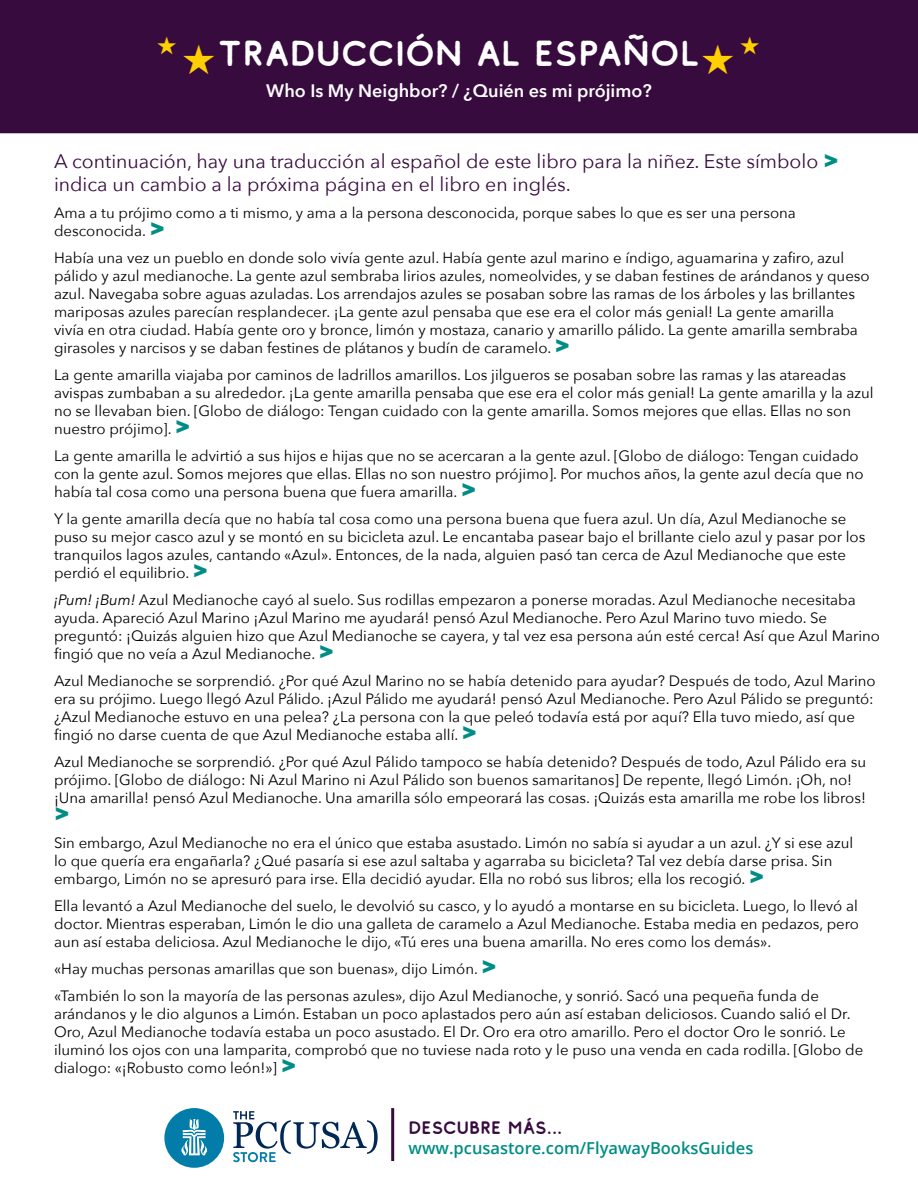
<style>
.page{position:relative;width:918px;height:1188px;background:#fff}
.page>*{position:absolute;margin:0;border:0;box-sizing:border-box;transform-origin:0 0}
.t1{font:36px "Comodo Vintage";letter-spacing:-.01em;color:#fff}
.t2{font:800 24px "Avenir Next";color:#008d85}
.t3{font:19.5px/23.4px "Avenir Next";color:#380b3f}
.t4{font:600 18px "Avenir Next";color:#fff}
.t5{font:18px "Comodo Vintage";letter-spacing:-.01em;color:#380b3f}
.t6{font:600 16.5px "Open Sans";color:#008d85}
.t7{font:15px/18px "Avenir Next";color:#000}
.s1{font-weight:800;font-size:24px;color:#008d85}
.s2{font-style:italic}
</style>
<div class="page">
<div style="left:164px;top:1108px;width:60px;height:60px;background:#027ca8;border-radius:50%"></div>
<svg style="left:181px;top:1119px;width:26px;height:36px"></svg>
<svg style="left:233px;top:1111px;width:145px;height:51px"></svg>
<hr style="left:391px;top:1108px;width:3px;height:53px;background:#380b3f">
<div style="left:0;top:0;width:918px;height:133px;background:#380b3f"></div>
<svg style="left:702px;top:44px;width:31px;height:29px"></svg>
<svg style="left:158px;top:36px;width:18px;height:18px"></svg>
<svg style="left:741px;top:36px;width:18px;height:18px"></svg>
<svg style="left:183px;top:44px;width:31px;height:29px"></svg>
<h1 class="t1" style="left:217px;top:29px;width:485px">TRADUCCIÓN AL ESPAÑOL</h1>
<p class="t4" style="left:266px;top:75px;width:387px">Who Is My Neighbor? / ¿Quién es mi prójimo?</p>
<h3 class="t3" style="left:54px;top:148px;width:787px">A continuación, hay una traducción al español de este libro para la niñez. Este símbolo <span class="s1">&gt; </span>indica un cambio a la próxima página en el libro en inglés.</h3>
<p class="t7" style="left:54px;top:203px;width:743px">Ama a tu prójimo como a ti mismo, y ama a la persona desconocida, porque sabes lo que es ser una persona desconocida. <span class="s1">&gt;</span></p>
<p class="t7" style="left:54px;top:248px;width:817px">Había una vez un pueblo en donde solo vivía gente azul. Había gente azul marino e índigo, aguamarina y zafiro, azul pálido y azul medianoche. La gente azul sembraba lirios azules, nomeolvides, y se daban festines de arándanos y queso azul. Navegaba sobre aguas azuladas. Los arrendajos azules se posaban sobre las ramas de los árboles y las brillantes mariposas azules parecían resplandecer. ¡La gente azul pensaba que ese era el color más genial! La gente amarilla<br>vivía en otra ciudad. Había gente oro y bronce, limón y mostaza, canario y amarillo pálido. La gente amarilla sembraba girasoles y narcisos y se daban festines de plátanos y budín de caramelo. <span class="s1">&gt;</span></p>
<p class="t7" style="left:54px;top:365px;width:821px">La gente amarilla viajaba por caminos de ladrillos amarillos. Los jilgueros se posaban sobre las ramas y las atareadas avispas zumbaban a su alrededor. ¡La gente amarilla pensaba que ese era el color más genial! La gente amarilla y la azul no se llevaban bien. [Globo de diálogo: Tengan cuidado con la gente amarilla. Somos mejores que ellas. Ellas no son nuestro prójimo]. <span class="s1">&gt;</span></p>
<p class="t7" style="left:54px;top:446px;width:811px">La gente amarilla le advirtió a sus hijos e hijas que no se acercaran a la gente azul. [Globo de diálogo: Tengan cuidado con la gente azul. Somos mejores que ellas. Ellas no son nuestro prójimo]. Por muchos años, la gente azul decía que no había tal cosa como una persona buena que fuera amarilla. <span class="s1">&gt;</span></p>
<p class="t7" style="left:54px;top:509px;width:813px">Y la gente amarilla decía que no había tal cosa como una persona buena que fuera azul. Un día, Azul Medianoche se puso su mejor casco azul y se montó en su bicicleta azul. Le encantaba pasear bajo el brillante cielo azul y pasar por los tranquilos lagos azules, cantando «Azul». Entonces, de la nada, alguien pasó tan cerca de Azul Medianoche que este perdió el equilibrio. <span class="s1">&gt;</span></p>
<p class="t7" style="left:54px;top:590px;width:828px"><span class="s2">¡Pum! ¡Bum!</span> Azul Medianoche cayó al suelo. Sus rodillas empezaron a ponerse moradas. Azul Medianoche necesitaba ayuda. Apareció Azul Marino ¡Azul Marino me ayudará! pensó Azul Medianoche. Pero Azul Marino tuvo miedo. Se preguntó: ¡Quizás alguien hizo que Azul Medianoche se cayera, y tal vez esa persona aún esté cerca! Así que Azul Marino fingió que no veía a Azul Medianoche. <span class="s1">&gt;</span></p>
<p class="t7" style="left:54px;top:671px;width:823px">Azul Medianoche se sorprendió. ¿Por qué Azul Marino no se había detenido para ayudar? Después de todo, Azul Marino era su prójimo. Luego llegó Azul Pálido. ¡Azul Pálido me ayudará! pensó Azul Medianoche. Pero Azul Pálido se preguntó: ¿Azul Medianoche estuvo en una pelea? ¿La persona con la que peleó todavía está por aquí? Ella tuvo miedo, así que fingió no darse cuenta de que Azul Medianoche estaba allí. <span class="s1">&gt;</span></p>
<p class="t7" style="left:54px;top:752px;width:814px">Azul Medianoche se sorprendió. ¿Por qué Azul Pálido tampoco se había detenido? Después de todo, Azul Pálido era su prójimo. [Globo de diálogo: Ni Azul Marino ni Azul Pálido son buenos samaritanos] De repente, llegó Limón. ¡Oh, no! ¡Una amarilla! pensó Azul Medianoche. Una amarilla sólo empeorará las cosas. ¡Quizás esta amarilla me robe los libros!</p>
<h2 class="t2" style="left:54px;top:798px;width:17px">&gt;</h2>
<p class="t7" style="left:54px;top:833px;width:801px">Sin embargo, Azul Medianoche no era el único que estaba asustado. Limón no sabía si ayudar a un azul. ¿Y si ese azul lo que quería era engañarla? ¿Qué pasaría si ese azul saltaba y agarraba su bicicleta? Tal vez debía darse prisa. Sin embargo, Limón no se apresuró para irse. Ella decidió ayudar. Ella no robó sus libros; ella los recogió. <span class="s1">&gt;</span></p>
<p class="t7" style="left:54px;top:896px;width:807px;text-align:justify">Ella levantó a Azul Medianoche del suelo, le devolvió su casco, y lo ayudó a montarse en su bicicleta. Luego, lo llevó al doctor. Mientras esperaban, Limón le dio una galleta de caramelo a Azul Medianoche. Estaba media en pedazos, pero aun así estaba deliciosa. Azul Medianoche le dijo, «Tú eres una buena amarilla. No eres como los demás».</p>
<p class="t7" style="left:54px;top:955px;width:767px;line-height:27px">«Hay muchas personas amarillas que son buenas», dijo Limón. <span class="s1">&gt;<br></span>«También lo son la mayoría de las personas azules», dijo Azul Medianoche, y sonrió. Sacó una pequeña funda de</p>
<p class="t7" style="left:54px;top:1004px;width:811px">arándanos y le dio algunos a Limón. Estaban un poco aplastados pero aún así estaban deliciosos. Cuando salió el Dr.<br>Oro, Azul Medianoche todavía estaba un poco asustado. El Dr. Oro era otro amarillo. Pero el doctor Oro le sonrió. Le iluminó los ojos con una lamparita, comprobó que no tuviese nada roto y le puso una venda en cada rodilla. [Globo de dialogo: «¡Robusto como león!»] <span class="s1">&gt;</span></p>
<p class="t5" style="left:409px;top:1116px;width:155px">DESCUBRE MÁS...</p>
<p class="t6" style="left:409px;top:1136px;width:346px">www.pcusastore.com/FlyawayBooksGuides</p>
</div>
